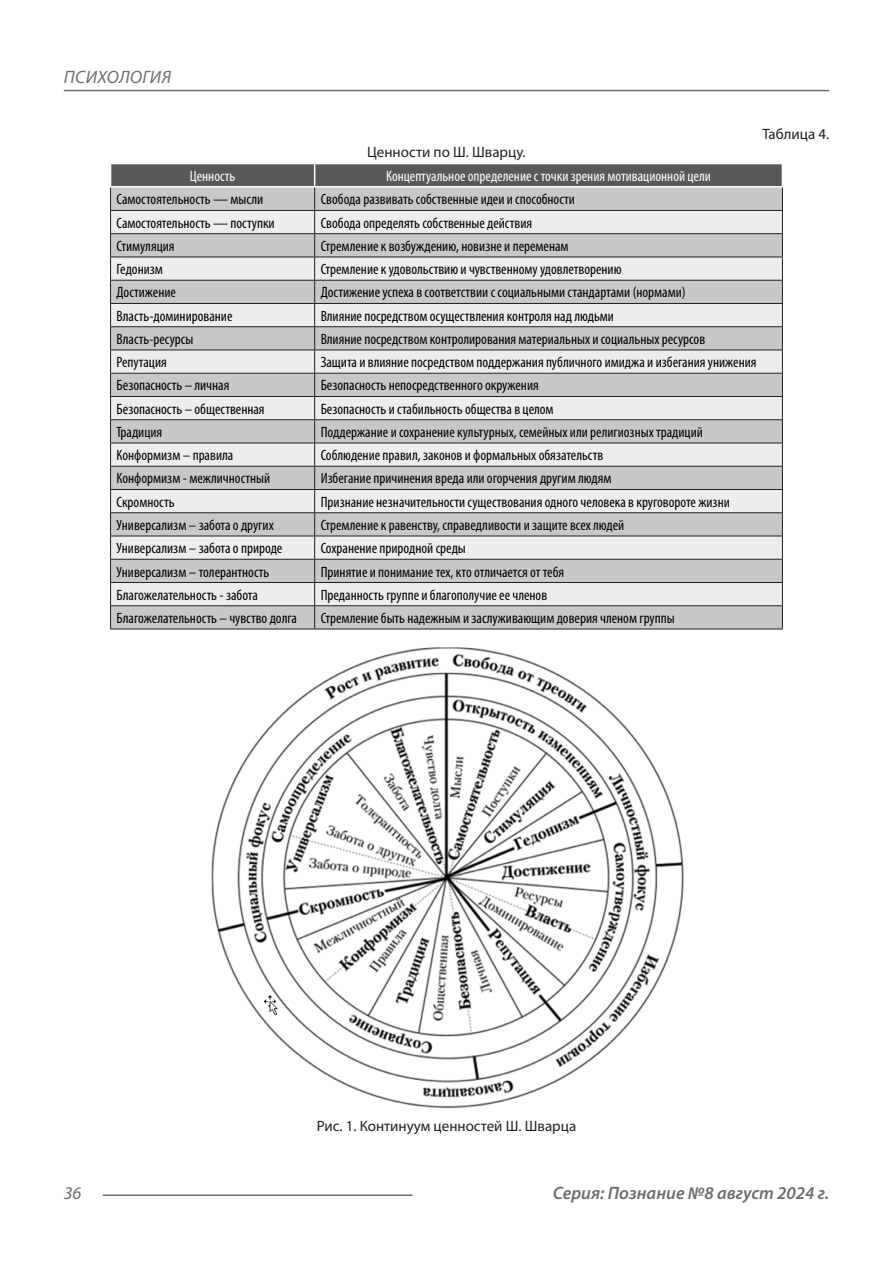
<style>
.page{position:relative;width:893px;height:1263px;background:#fff}
.page>*{position:absolute;margin:0;border:0;box-sizing:border-box;transform-origin:0 0}
.t1{font:italic 600 18px "Myriad Pro";color:#6c6d70}
.t2{font:italic 18px "Myriad Pro";letter-spacing:.02em;color:#6c6d70}
.Таблица_Строка{font:condensed 15px "Myriad Pro";color:#000}
.Таблица_Заголовок_Яч{font:condensed 15px "Myriad Pro";color:#fff}
.Статья_текст{font:15px "Myriad Pro";color:#231f20}
</style>
<div class="page">
<hr style="left:103px;top:1194px;width:309px;height:2px;background:#6c6d70">
<hr style="left:64px;top:90px;width:765px;height:1px;background:#6c6d70">
<svg style="left:110px;top:164px;width:673px;height:465px;background:#cbcbcd"></svg>
<hr style="left:110px;top:629px;width:205px;height:1px;background:#231f20">
<hr style="left:315px;top:629px;width:468px;height:1px;background:#231f20">
<img style="left:211px;top:647px;width:473px;height:462px">
<div style="left:675px;top:1010px;width:31px;height:106px;background:#fff"></div>
<p class="t2" style="left:64px;top:66px;width:109px">ПСИХОЛОГИЯ</p>
<p class="Статья_текст" style="left:367px;top:143px;width:160px">Ценности по Ш. Шварцу.</p>
<p class="Статья_текст" style="left:762px;top:125px;width:68px">Таблица 4.</p>
<p class="Таблица_Заголовок_Яч" style="left:190px;top:167px;width:47px">Ценность</p>
<p class="Таблица_Заголовок_Яч" style="left:386px;top:167px;width:326px">Концептуальное определение с точки зрения мотивационной цели</p>
<p class="Таблица_Строка" style="left:117px;top:190px;width:148px">Самостоятельность — мысли</p>
<p class="Таблица_Строка" style="left:321px;top:190px;width:256px">Свобода развивать собственные идеи и способности</p>
<p class="Таблица_Строка" style="left:117px;top:214px;width:160px">Самостоятельность — поступки</p>
<p class="Таблица_Строка" style="left:321px;top:214px;width:213px">Свобода определять собственные действия</p>
<p class="Таблица_Строка" style="left:117px;top:237px;width:60px">Стимуляция</p>
<p class="Таблица_Строка" style="left:321px;top:237px;width:249px">Стремление к возбуждению, новизне и переменам</p>
<p class="Таблица_Строка" style="left:117px;top:260px;width:48px">Гедонизм</p>
<p class="Таблица_Строка" style="left:321px;top:260px;width:302px">Стремление к удовольствию и чувственному удовлетворению</p>
<p class="Таблица_Строка" style="left:117px;top:283px;width:61px">Достижение</p>
<p class="Таблица_Строка" style="left:321px;top:283px;width:366px">Достижение успеха в соответствии с социальными стандартами (нормами)</p>
<p class="Таблица_Строка" style="left:117px;top:307px;width:117px">Власть-доминирование</p>
<p class="Таблица_Строка" style="left:321px;top:307px;width:295px">Влияние посредством осуществления контроля над людьми</p>
<p class="Таблица_Строка" style="left:117px;top:330px;width:78px">Власть-ресурсы</p>
<p class="Таблица_Строка" style="left:321px;top:330px;width:386px">Влияние посредством контролирования материальных и социальных ресурсов</p>
<p class="Таблица_Строка" style="left:117px;top:353px;width:52px">Репутация</p>
<p class="Таблица_Строка" style="left:321px;top:353px;width:437px">Защита и влияние посредством поддержания публичного имиджа и избегания унижения</p>
<p class="Таблица_Строка" style="left:117px;top:376px;width:114px">Безопасность – личная</p>
<p class="Таблица_Строка" style="left:321px;top:376px;width:220px">Безопасность непосредственного окружения</p>
<p class="Таблица_Строка" style="left:117px;top:400px;width:150px">Безопасность – общественная</p>
<p class="Таблица_Строка" style="left:321px;top:400px;width:235px">Безопасность и стабильность общества в целом</p>
<p class="Таблица_Строка" style="left:117px;top:423px;width:47px">Традиция</p>
<p class="Таблица_Строка" style="left:321px;top:423px;width:384px">Поддержание и сохранение культурных, семейных или религиозных традиций</p>
<p class="Таблица_Строка" style="left:117px;top:446px;width:118px">Конформизм – правила</p>
<p class="Таблица_Строка" style="left:321px;top:446px;width:284px">Соблюдение правил, законов и формальных обязательств</p>
<p class="Таблица_Строка" style="left:117px;top:469px;width:155px">Конформизм - межличностный</p>
<p class="Таблица_Строка" style="left:321px;top:469px;width:292px">Избегание причинения вреда или огорчения другим людям</p>
<p class="Таблица_Строка" style="left:117px;top:493px;width:60px">Скромность</p>
<p class="Таблица_Строка" style="left:321px;top:493px;width:411px">Признание незначительности существования одного человека в круговороте жизни</p>
<p class="Таблица_Строка" style="left:117px;top:516px;width:159px">Универсализм – забота о других</p>
<p class="Таблица_Строка" style="left:321px;top:516px;width:305px">Стремление к равенству, справедливости и защите всех людей</p>
<p class="Таблица_Строка" style="left:117px;top:539px;width:167px">Универсализм – забота о природе</p>
<p class="Таблица_Строка" style="left:321px;top:539px;width:147px">Сохранение природной среды</p>
<p class="Таблица_Строка" style="left:117px;top:562px;width:154px">Универсализм – толерантность</p>
<p class="Таблица_Строка" style="left:321px;top:562px;width:245px">Принятие и понимание тех, кто отличается от тебя</p>
<p class="Таблица_Строка" style="left:117px;top:586px;width:143px">Благожелательность - забота</p>
<p class="Таблица_Строка" style="left:321px;top:586px;width:228px">Преданность группе и благополучие ее членов</p>
<p class="Таблица_Строка" style="left:117px;top:609px;width:182px">Благожелательность – чувство долга</p>
<p class="Таблица_Строка" style="left:321px;top:609px;width:355px">Стремление быть надежным и заслуживающим доверия членом группы</p>
<p class="Статья_текст" style="left:317px;top:1116px;width:261px">Рис. 1. Континуум ценностей Ш. Шварца</p>
<p class="t2" style="left:64px;top:1182px;width:19px">36</p>
<p class="t1" style="left:553px;top:1182px;width:278px">Серия: Познание №8 август 2024 г.</p>
</div>
